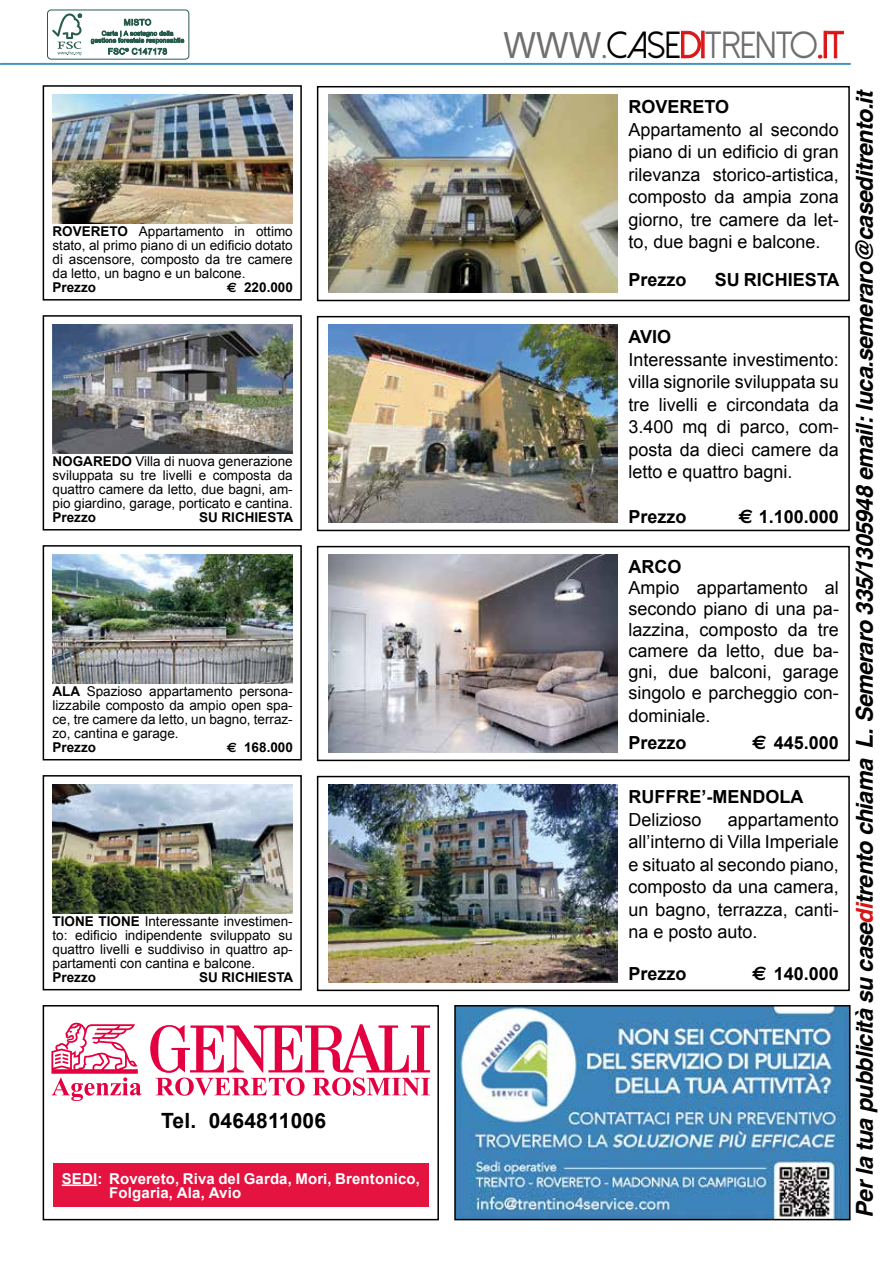
<style>
.page{position:relative;width:893px;height:1263px;background:#fff}
.page>*{position:absolute;margin:0;border:0;box-sizing:border-box;transform-origin:0 0}
.t1{font:37.65px "Dolce Vita";color:#706f6f;scale:.96 1}
.t2{font:italic 700 23.25px "Helvetica";color:#000}
.t3{font:700 21px "Arial";letter-spacing:.01em;color:#000}
.t4{font:18px/22.5px "Arial";color:#000;text-align:justify}
.t5{font:700 18px "Arial";color:#000}
.t6{font:700 15px/14px "Arial";letter-spacing:.01em;color:#fff}
.t7{font:13.5px/14px "Arial";color:#000;text-align:justify}
.t8{font:700 13.5px "Arial";color:#000}
.s1{font-weight:700}
.s2{font-family:"Euro Sans"}
.s3{font-family:"Arial";font-size:36px}
.s4{font-size:36px}
.s5{color:#000}
.s6{color:#d91415}
.s7{font-size:30.15px;color:#d91415}
.s8{font-family:"Euro Sans";font-size:19.5px}
</style>
<div class="page">
<hr style="left:0;top:63px;width:851px;height:2px;background:#4194bc">
<div style="left:47px;top:10px;width:142px;height:49px;border:1px solid #285c4d;border-radius:4px"></div>
<svg style="left:52px;top:13px;width:30px;height:42px"></svg>
<svg style="left:91px;top:19px;width:93px;height:36px"></svg>
<div style="left:317px;top:86px;width:533px;height:215px;border:2px solid #000"></div>
<img style="left:329px;top:95px;width:289px;height:197px">
<div style="left:43px;top:85px;width:259px;height:216px;border:2px solid #000"></div>
<img style="left:53px;top:95px;width:240px;height:128px">
<div style="left:317px;top:316px;width:533px;height:215px;border:2px solid #000"></div>
<img style="left:329px;top:325px;width:289px;height:197px">
<div style="left:43px;top:315px;width:259px;height:215px;border:2px solid #000"></div>
<img style="left:53px;top:325px;width:240px;height:128px">
<div style="left:317px;top:776px;width:533px;height:215px;border:2px solid #000"></div>
<img style="left:329px;top:785px;width:289px;height:197px">
<div style="left:43px;top:775px;width:259px;height:215px;border:2px solid #000"></div>
<img style="left:53px;top:785px;width:240px;height:128px">
<div style="left:317px;top:546px;width:533px;height:215px;border:2px solid #000"></div>
<img style="left:329px;top:555px;width:289px;height:197px">
<div style="left:43px;top:545px;width:259px;height:215px;border:2px solid #000"></div>
<img style="left:53px;top:555px;width:240px;height:128px">
<div style="left:53px;top:1163px;width:376px;height:44px;background:#e41340"></div>
<hr style="left:62px;top:1184px;width:35px;height:2px;background:#fff">
<svg style="left:51px;top:1022px;width:91px;height:79px"></svg>
<svg style="left:150px;top:1024px;width:280px;height:72px"></svg>
<div style="left:43px;top:1005px;width:396px;height:215px;border:2px solid #000"></div>
<img style="left:457px;top:1008px;width:390px;height:209px">
<div style="left:454px;top:1005px;width:396px;height:215px;border:2px solid #000"></div>
<p class="t7" style="left:53px;top:225px;width:242px"><span class="s1">ROVERETO</span> Appartamento in ottimo stato, al primo piano di un edificio dotato di ascensore, composto da tre camere da letto, un bagno e un balcone.</p>
<p class="t8" style="left:53px;top:278px;width:45px">Prezzo</p>
<p class="t8" style="left:227px;top:278px;width:67px"><span class="s2">E</span> 220.000</p>
<p class="t7" style="left:53px;top:455px;width:242px"><span class="s1">NOGAREDO</span> Villa di nuova generazione sviluppata su tre livelli e composta da quattro camere da letto, due bagni, am&shy;pio giardino, garage, porticato e cantina.</p>
<p class="t8" style="left:53px;top:508px;width:45px">Prezzo</p>
<p class="t8" style="left:199px;top:508px;width:96px">SU RICHIESTA</p>
<p class="t7" style="left:53px;top:685px;width:242px"><span class="s1">ALA</span> Spazioso appartamento persona&shy;lizzabile composto da ampio open spa&shy;ce, tre camere da letto, un bagno, terraz&shy;zo, cantina e garage.</p>
<p class="t8" style="left:53px;top:738px;width:45px">Prezzo</p>
<p class="t8" style="left:227px;top:738px;width:67px"><span class="s2">E</span> 168.000</p>
<p class="t7" style="left:53px;top:914px;width:242px"><span class="s1">TIONE TIONE</span> Interessante investimen&shy;to: edificio indipendente sviluppato su quattro livelli e suddiviso in quattro ap&shy;partamenti con cantina e balcone.</p>
<p class="t8" style="left:53px;top:968px;width:45px">Prezzo</p>
<p class="t8" style="left:199px;top:968px;width:96px">SU RICHIESTA</p>
<p class="t3" style="left:161px;top:1106px;width:167px">Tel. 0464811006</p>
<p class="t6" style="left:109px;top:1172px;width:312px;text-indent:-48px">SEDI: Rovereto, Riva del Garda, Mori, Brentonico,<br>Folgaria, Ala, Avio</p>
<h1 class="t1" style="left:503px;top:26px;width:356px"><span class="s3">WWW</span><span class="s4">.</span><span class="s5">CASE</span><span class="s6">DI</span>TRENTO<span class="s7">.</span><span class="s6">IT</span></h1>
<p class="t5" style="left:628px;top:95px;width:102px">ROVERETO</p>
<p class="t4" style="left:628px;top:118px;width:212px">Appartamento al secondo piano di un edificio di gran rilevanza storico-artistica, composto da ampia zona giorno, tre camere da let&shy;to, due bagni e balcone.</p>
<p class="t5" style="left:628px;top:267px;width:60px">Prezzo</p>
<p class="t5" style="left:715px;top:267px;width:126px">SU RICHIESTA</p>
<p class="t5" style="left:628px;top:325px;width:44px">AVIO</p>
<p class="t4" style="left:628px;top:348px;width:212px">Interessante investimento: villa signorile sviluppata su tre livelli e circondata da 3.400 mq di parco, com&shy;posta da dieci camere da letto e quattro bagni.</p>
<p class="t5" style="left:628px;top:505px;width:60px">Prezzo</p>
<p class="t5" style="left:738px;top:505px;width:102px"><span class="s8">E</span> 1.100.000</p>
<p class="t5" style="left:628px;top:555px;width:54px">ARCO</p>
<p class="t4" style="left:628px;top:577px;width:212px;line-height:21.3px">Ampio appartamento al secondo piano di una pa&shy;lazzina, composto da tre camere da letto, due ba&shy;gni, due balconi, garage singolo e parcheggio con&shy;dominiale.</p>
<p class="t5" style="left:628px;top:730px;width:60px">Prezzo</p>
<p class="t5" style="left:752px;top:730px;width:88px"><span class="s8">E</span> 445.000</p>
<p class="t5" style="left:628px;top:785px;width:176px">RUFFRE’-MENDOLA</p>
<p class="t4" style="left:628px;top:808px;width:75px">Delizioso</p>
<p class="t4" style="left:628px;top:808px;width:212px;text-indent:99px">appartamento all’interno di Villa Imperiale e situato al secondo piano, composto da una camera, un bagno, terrazza, canti&shy;na e posto auto.</p>
<p class="t5" style="left:628px;top:962px;width:60px">Prezzo</p>
<p class="t5" style="left:752px;top:962px;width:88px"><span class="s8">E</span> 140.000</p>
<p class="t2" style="left:845px;top:1217px;width:1130px;rotate:-90deg">Per la tua pubblicità su case<span class="s6">di</span>trento chiama L. Semeraro 335/1305948 email: luca.semeraro@caseditrento.it</p>
</div>
